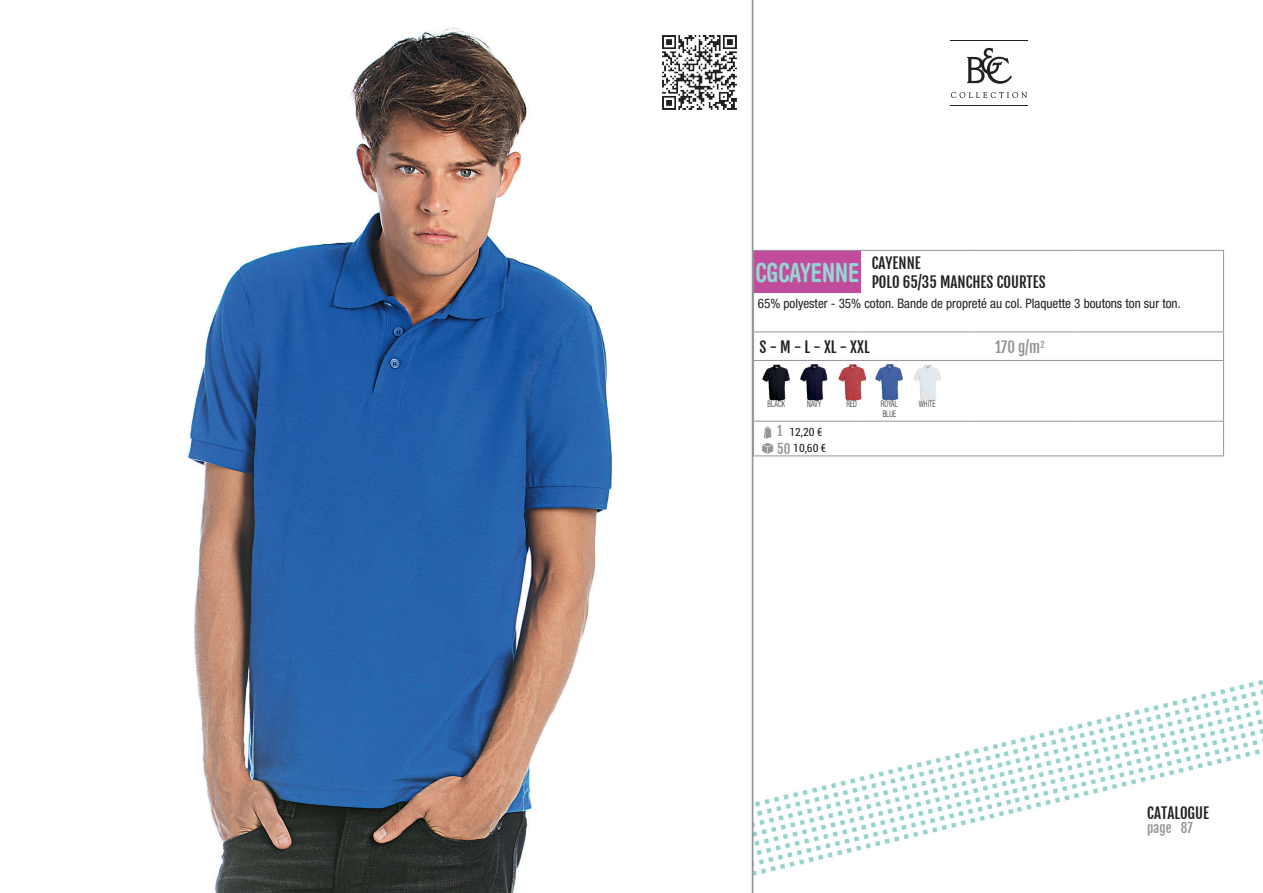
<style>
.page{position:relative;width:1263px;height:893px;background:#fff}
.page>*{position:absolute;margin:0;border:0;box-sizing:border-box;transform-origin:0 0}
.t1{font:700 condensed 26.25px "Helvetica Rounded";color:#96d5d2;scale:.86 1}
.t2{font:15px/18.8px "Fjalla One";color:#231f20}
.t3{font:15px "Fjalla One";color:#939598}
.t4{font:condensed 13.2px "Helvetica Neue";color:#231f20}
.t5{font:13.2px "Fjalla One";color:#939598}
.t6{font:condensed 11.25px/15.9px "Roboto";color:#231f20}
.t7{font:300 condensed 9px/9.4px "Helvetica Neue";letter-spacing:.02em;color:#231f20;scale:.78 1}
.s1{font-family:"Fjalla One";font-stretch:normal;font-size:13.2px;color:#939598}
</style>
<div class="page">
<img style="left:753px;top:680px;width:510px;height:195px">
<hr style="left:950px;top:41px;width:78px;height:1px;background:#231f20">
<hr style="left:950px;top:105px;width:78px;height:1px;background:#231f20">
<svg style="left:951px;top:92px;width:76px;height:6px"></svg>
<svg style="left:967px;top:48px;width:45px;height:36px"></svg>
<svg style="left:188px;top:0;width:564px;height:893px"></svg>
<div style="left:656px;top:29px;width:87px;height:87px;background:#fff"></div>
<img style="left:662px;top:35px;width:75px;height:75px">
<hr style="left:752px;top:0;width:1px;height:893px;background:#939598">
<div style="left:753px;top:250px;width:108px;height:43px;background:#c24c9c"></div>
<svg style="left:754px;top:331px;width:469px;height:120px"></svg>
<hr style="left:1223px;top:251px;width:1px;height:42px;background:#939598">
<hr style="left:1223px;top:293px;width:1px;height:39px;background:#939598">
<hr style="left:1223px;top:361px;width:1px;height:60px;background:#939598">
<svg style="left:1223px;top:422px;width:1px;height:33px"></svg>
<svg style="left:1223px;top:333px;width:1px;height:27px"></svg>
<hr style="left:753px;top:361px;width:1px;height:60px;background:#939598">
<svg style="left:753px;top:422px;width:1px;height:33px"></svg>
<hr style="left:753px;top:455px;width:108px;height:1px;background:#939598">
<hr style="left:861px;top:455px;width:109px;height:1px;background:#939598">
<hr style="left:970px;top:455px;width:102px;height:1px;background:#939598">
<hr style="left:1072px;top:455px;width:152px;height:1px;background:#939598">
<hr style="left:753px;top:360px;width:108px;height:1px;background:#939598">
<hr style="left:861px;top:360px;width:109px;height:1px;background:#939598">
<hr style="left:970px;top:360px;width:102px;height:1px;background:#939598">
<hr style="left:1072px;top:360px;width:152px;height:1px;background:#939598">
<hr style="left:753px;top:421px;width:108px;height:1px;background:#939598">
<hr style="left:861px;top:421px;width:109px;height:1px;background:#939598">
<hr style="left:970px;top:421px;width:102px;height:1px;background:#939598">
<hr style="left:1072px;top:421px;width:152px;height:1px;background:#939598">
<hr style="left:753px;top:293px;width:1px;height:39px;background:#939598">
<hr style="left:753px;top:332px;width:108px;height:1px;background:#939598">
<hr style="left:861px;top:332px;width:109px;height:1px;background:#939598">
<hr style="left:970px;top:332px;width:102px;height:1px;background:#939598">
<hr style="left:1072px;top:332px;width:152px;height:1px;background:#939598">
<svg style="left:753px;top:332px;width:1px;height:28px"></svg>
<hr style="left:753px;top:250px;width:108px;height:1px;background:#939598">
<hr style="left:753px;top:251px;width:1px;height:42px;background:#939598">
<hr style="left:861px;top:250px;width:109px;height:1px;background:#939598">
<hr style="left:970px;top:250px;width:102px;height:1px;background:#939598">
<hr style="left:1072px;top:250px;width:152px;height:1px;background:#939598">
<img style="left:763px;top:365px;width:27px;height:35px">
<img style="left:800px;top:365px;width:27px;height:35px">
<img style="left:838px;top:365px;width:27px;height:35px">
<img style="left:876px;top:365px;width:27px;height:35px">
<img style="left:914px;top:365px;width:26px;height:35px">
<svg style="left:762px;top:426px;width:11px;height:28px"></svg>
<h1 class="t1" style="left:755px;top:257px;width:123px">CGCAYENNE</h1>
<p class="t2" style="left:872px;top:254px;width:175px">CAYENNE<br>POLO 65/35 MANCHES COURTES</p>
<p class="t4" style="left:758px;top:295px;width:424px">65% polyester - 35% coton. Bande de propreté au col. Plaquette 3 boutons ton sur ton.</p>
<p class="t2" style="left:759px;top:338px;width:112px">S - M - L - XL - XXL</p>
<p class="t3" style="left:995px;top:338px;width:51px">170 g/m<sup>2</sup></p>
<p class="t7" style="left:767px;top:399px;width:24px">BLACK</p>
<p class="t7" style="left:807px;top:399px;width:20px">NAVY</p>
<p class="t7" style="left:846px;top:399px;width:15px">RED</p>
<p class="t7" style="left:881px;top:399px;width:23px">ROYAL<br>BLUE</p>
<p class="t7" style="left:919px;top:399px;width:23px">WHITE</p>
<p class="t6" style="left:777px;top:424px;width:50px"><span class="s1">1</span> 12,20 €<br><span class="s1">50</span> 10,60 €</p>
<p class="t2" style="left:1147px;top:804px;width:63px">CATALOGUE</p>
<p class="t5" style="left:1147px;top:820px;width:47px">page 87</p>
</div>
